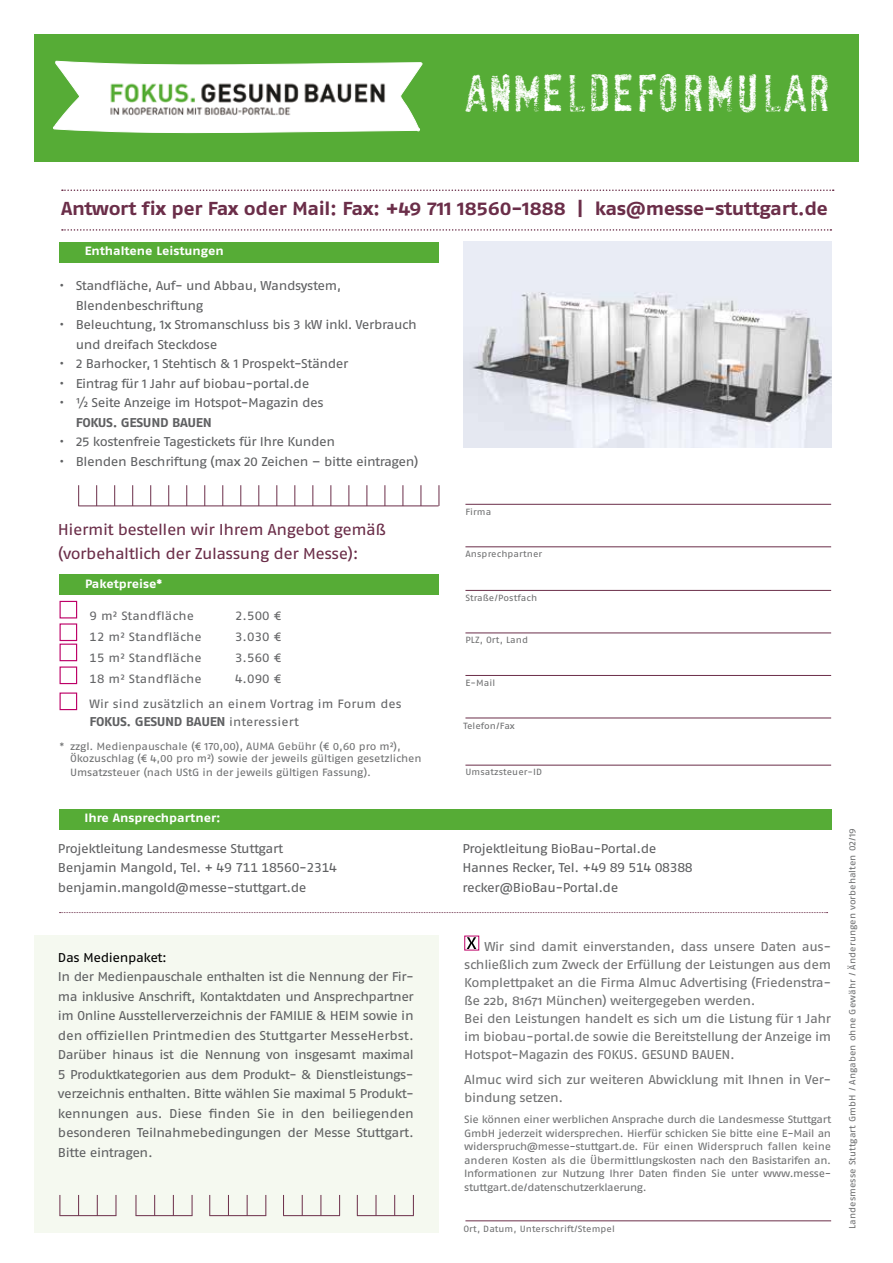
<style>
.page{position:relative;width:893px;height:1263px;background:#fff}
.page>*{position:absolute;margin:0;border:0;box-sizing:border-box;transform-origin:0 0}
.t1{font:48.3px "Socia L Anima L";color:#fff}
.t2{font:700 18.75px "Fago Pro Extd";letter-spacing:-.02em;color:#6b2e49}
.t3{font:15.75px/24px "Fago Pro Extd";letter-spacing:-.035em;color:#6b2e49}
.t4{font:12.75px/19.5px "Fago Pro Extd";letter-spacing:-.035em;color:#5f6062}
.t5{font:12.75px/18px "Fago Pro Extd";letter-spacing:-.035em;color:#707172}
.t6{font:700 12.75px "Fago Pro Extd";letter-spacing:-.03em;color:#5f6062}
.t7{font:12.75px "Fago Pro Extd";letter-spacing:-.035em;color:#000}
.t8{font:12px/25.5px "Fago Pro Extd";letter-spacing:.01em;color:#646567}
.t9{font:700 12px "Fago Pro Extd";color:#fff}
.t10{font:10.5px/13.5px "Fago Pro Extd";letter-spacing:-.015em;color:#707172}
.t11{font:9px "Fago Pro Extd";letter-spacing:.01em;color:#707172}
.s1{font-weight:400;font-size:12px;color:#646567}
</style>
<div class="page">
<svg style="left:62px;top:189px;width:772px;height:2px"></svg>
<svg style="left:62px;top:229px;width:769px;height:2px"></svg>
<div style="left:34px;top:34px;width:825px;height:128px;background:#56ac36"></div>
<div style="left:34px;top:935px;width:405px;height:298px;background:#f5f9f0"></div>
<div style="left:59px;top:809px;width:772px;height:20px;background:#56ac36"></div>
<div style="left:59px;top:242px;width:380px;height:20px;background:#56ac36"></div>
<hr style="left:465px;top:590px;width:366px;height:1px;background:#6b2e49">
<hr style="left:465px;top:504px;width:366px;height:1px;background:#6b2e49">
<hr style="left:465px;top:632px;width:366px;height:1px;background:#6b2e49">
<hr style="left:465px;top:546px;width:366px;height:1px;background:#6b2e49">
<hr style="left:465px;top:675px;width:366px;height:1px;background:#6b2e49">
<hr style="left:465px;top:765px;width:366px;height:1px;background:#6b2e49">
<hr style="left:465px;top:718px;width:366px;height:1px;background:#6b2e49">
<hr style="left:465px;top:1220px;width:366px;height:1px;background:#6b2e49">
<div style="left:60px;top:574px;width:379px;height:21px;background:#56ac36"></div>
<div style="left:60px;top:601px;width:17px;height:17px;border:1px solid #bd0067"></div>
<div style="left:60px;top:623px;width:17px;height:18px;border:1px solid #bd0067"></div>
<div style="left:60px;top:644px;width:17px;height:17px;border:1px solid #bd0067"></div>
<div style="left:60px;top:666px;width:17px;height:18px;border:1px solid #bd0067"></div>
<div style="left:60px;top:692px;width:17px;height:18px;border:1px solid #bd0067"></div>
<svg style="left:53px;top:61px;width:369px;height:73px"></svg>
<img style="left:106px;top:77px;width:284px;height:42px">
<svg style="left:467px;top:937px;width:9px;height:12px"></svg>
<img style="left:463px;top:242px;width:368px;height:206px">
<svg style="left:78px;top:485px;width:1px;height:20px"></svg>
<svg style="left:96px;top:485px;width:1px;height:20px"></svg>
<svg style="left:114px;top:485px;width:1px;height:20px"></svg>
<svg style="left:132px;top:485px;width:1px;height:20px"></svg>
<svg style="left:150px;top:485px;width:1px;height:20px"></svg>
<svg style="left:168px;top:485px;width:1px;height:20px"></svg>
<svg style="left:186px;top:485px;width:1px;height:20px"></svg>
<svg style="left:204px;top:485px;width:1px;height:20px"></svg>
<svg style="left:222px;top:485px;width:1px;height:20px"></svg>
<svg style="left:240px;top:485px;width:1px;height:20px"></svg>
<svg style="left:258px;top:485px;width:1px;height:20px"></svg>
<svg style="left:276px;top:485px;width:1px;height:20px"></svg>
<svg style="left:294px;top:485px;width:1px;height:20px"></svg>
<svg style="left:312px;top:485px;width:1px;height:20px"></svg>
<svg style="left:330px;top:485px;width:1px;height:20px"></svg>
<svg style="left:348px;top:485px;width:1px;height:20px"></svg>
<svg style="left:366px;top:485px;width:1px;height:20px"></svg>
<svg style="left:385px;top:485px;width:1px;height:20px"></svg>
<svg style="left:403px;top:485px;width:1px;height:20px"></svg>
<svg style="left:421px;top:485px;width:1px;height:20px"></svg>
<svg style="left:439px;top:485px;width:1px;height:21px"></svg>
<hr style="left:78px;top:505px;width:361px;height:1px;background:#6b2e49">
<svg style="left:60px;top:1195px;width:1px;height:20px"></svg>
<hr style="left:60px;top:1215px;width:56px;height:1px;background:#6b2e49">
<svg style="left:78px;top:1195px;width:1px;height:20px"></svg>
<svg style="left:97px;top:1195px;width:1px;height:20px"></svg>
<svg style="left:116px;top:1195px;width:1px;height:20px"></svg>
<svg style="left:136px;top:1195px;width:1px;height:20px"></svg>
<hr style="left:136px;top:1215px;width:56px;height:1px;background:#6b2e49">
<svg style="left:154px;top:1195px;width:1px;height:20px"></svg>
<svg style="left:173px;top:1195px;width:1px;height:20px"></svg>
<svg style="left:192px;top:1195px;width:1px;height:20px"></svg>
<svg style="left:209px;top:1195px;width:1px;height:20px"></svg>
<hr style="left:209px;top:1215px;width:57px;height:1px;background:#6b2e49">
<svg style="left:228px;top:1195px;width:1px;height:20px"></svg>
<svg style="left:247px;top:1195px;width:1px;height:20px"></svg>
<svg style="left:265px;top:1195px;width:1px;height:20px"></svg>
<svg style="left:283px;top:1195px;width:1px;height:20px"></svg>
<hr style="left:283px;top:1215px;width:57px;height:1px;background:#6b2e49">
<svg style="left:302px;top:1195px;width:1px;height:20px"></svg>
<svg style="left:321px;top:1195px;width:1px;height:20px"></svg>
<svg style="left:339px;top:1195px;width:1px;height:20px"></svg>
<svg style="left:357px;top:1195px;width:1px;height:20px"></svg>
<hr style="left:357px;top:1215px;width:57px;height:1px;background:#6b2e49">
<svg style="left:376px;top:1195px;width:1px;height:20px"></svg>
<svg style="left:394px;top:1195px;width:1px;height:20px"></svg>
<svg style="left:413px;top:1195px;width:1px;height:20px"></svg>
<svg style="left:60px;top:912px;width:768px;height:1px"></svg>
<h1 class="t1" style="left:463px;top:64px;width:368px">ANMELDEFORMULAR</h1>
<h2 class="t2" style="left:61px;top:197px;width:768px">Antwort fix per Fax oder Mail: Fax: +49 711 18560-1888 | kas@messe-stuttgart.de</h2>
<p class="t9" style="left:85px;top:244px;width:140px">Enthaltene Leistungen</p>
<p class="t4" style="left:76px;top:276px;width:267px;text-indent:-16px">• Standfläche, Auf- und Abbau, Wandsystem,<br>Blendenbeschriftung</p>
<p class="t4" style="left:76px;top:315px;width:343px;text-indent:-16px">• Beleuchtung, 1x Stromanschluss bis 3 kW inkl. Verbrauch und dreifach Steckdose</p>
<p class="t4" style="left:59px;top:354px;width:291px">• 2 Barhocker, 1 Stehtisch &amp; 1 Prospekt-Ständer</p>
<p class="t4" style="left:59px;top:373px;width:252px">• Eintrag für 1 Jahr auf biobau-portal.de</p>
<p class="t4" style="left:59px;top:393px;width:266px">• ½ Seite Anzeige im Hotspot-Magazin des</p>
<p class="t6" style="left:76px;top:414px;width:138px">FOKUS. GESUND BAUEN</p>
<p class="t4" style="left:59px;top:432px;width:278px">• 25 kostenfreie Tagestickets für Ihre Kunden</p>
<p class="t4" style="left:59px;top:451px;width:361px">• Blenden Beschriftung (max 20 Zeichen – bitte eintragen)</p>
<p class="t3" style="left:58px;top:517px;width:329px">Hiermit bestellen wir Ihrem Angebot gemäß (vorbehaltlich der Zulassung der Messe):</p>
<p class="t9" style="left:85px;top:576px;width:79px">Paketpreise*</p>
<p class="t8" style="left:90px;top:603px;width:106px">9 m² Standfläche</p>
<p class="t8" style="left:235px;top:603px;width:48px">2.500 €</p>
<p class="t8" style="left:90px;top:624px;width:114px">12 m² Standfläche</p>
<p class="t8" style="left:235px;top:624px;width:48px">3.030 €</p>
<p class="t8" style="left:90px;top:645px;width:114px">15 m² Standfläche</p>
<p class="t8" style="left:235px;top:645px;width:48px">3.560 €</p>
<p class="t8" style="left:90px;top:666px;width:114px">18 m² Standfläche</p>
<p class="t8" style="left:90px;top:666px;width:314px;text-indent:145px">4.090 €<br>Wir sind zusätzlich an einem Vortrag im Forum des</p>
<p class="t6" style="left:90px;top:714px;width:211px">FOKUS. GESUND BAUEN <span class="s1">interessiert</span></p>
<p class="t10" style="left:70px;top:740px;width:353px;line-height:12px;text-indent:-10px">* zzgl. Medienpauschale (€ 170,00), AUMA Gebühr (€ 0,60 pro m²),<br>Ökozuschlag (€ 4,00 pro m²) sowie der jeweils gültigen gesetzlichen</p>
<p class="t10" style="left:70px;top:765px;width:303px">Umsatzsteuer (nach UStG in der jeweils gültigen Fassung).</p>
<p class="t11" style="left:465px;top:506px;width:27px">Firma</p>
<p class="t11" style="left:465px;top:549px;width:78px">Ansprechpartner</p>
<p class="t11" style="left:465px;top:592px;width:73px">Straße/Postfach</p>
<p class="t11" style="left:465px;top:635px;width:64px">PLZ, Ort, Land</p>
<p class="t11" style="left:465px;top:677px;width:31px">E-Mail</p>
<p class="t11" style="left:463px;top:721px;width:53px">Telefon/Fax</p>
<p class="t11" style="left:465px;top:767px;width:78px">Umsatzsteuer-ID</p>
<p class="t9" style="left:84px;top:811px;width:138px">Ihre Ansprechpartner:</p>
<p class="t4" style="left:58px;top:839px;width:281px">Projektleitung Landesmesse Stuttgart<br>Benjamin Mangold, Tel. + 49 711 18560-2314 benjamin.mangold@messe-stuttgart.de</p>
<p class="t4" style="left:462px;top:839px;width:232px">Projektleitung BioBau-Portal.de<br>Hannes Recker, Tel. +49 89 514 08388 recker@BioBau-Portal.de</p>
<p class="t7" style="left:58px;top:950px;width:110px">Das Medienpaket:</p>
<p class="t4" style="left:58px;top:967px;width:357px;text-align:justify">In der Medienpauschale enthalten ist die Nennung der Fir&shy;ma inklusive Anschrift, Kontaktdaten und Ansprechpartner im Online Ausstellerverzeichnis der FAMILIE &amp; HEIM sowie in den offiziellen Printmedien des Stuttgarter MesseHerbst.<br>Darüber hinaus ist die Nennung von insgesamt maximal 5 Produktkategorien aus dem Produkt- &amp; Dienstleistungs&shy;verzeichnis enthalten. Bitte wählen Sie maximal 5 Produkt&shy;kennungen aus. Diese finden Sie in den beiliegenden besonderen Teilnahmebedingungen der Messe Stuttgart.<br>Bitte eintragen.</p>
<p class="t5" style="left:464px;top:937px;width:368px;text-indent:20px">Wir sind damit einverstanden, dass unsere Daten aus&shy;schließlich zum Zweck der Erfüllung der Leistungen aus dem Komplettpaket an die Firma Almuc Advertising (Friedenstra&shy;ße 22b, 81671 München) weitergegeben werden.<br>Bei den Leistungen handelt es sich um die Listung für 1 Jahr im biobau-portal.de sowie die Bereitstellung der Anzeige im Hotspot-Magazin des FOKUS. GESUND BAUEN.</p>
<p class="t5" style="left:464px;top:1071px;width:368px">Almuc wird sich zur weiteren Abwicklung mit Ihnen in Ver&shy;bindung setzen.</p>
<p class="t10" style="left:464px;top:1113px;width:368px;text-align:justify">Sie können einer werblichen Ansprache durch die Landesmesse Stuttgart GmbH jederzeit widersprechen. Hierfür schicken Sie bitte eine E-Mail an widerspruch@messe-stuttgart.de. Für einen Widerspruch fallen keine anderen Kosten als die Übermittlungskosten nach den Basistarifen an.<br>Informationen zur Nutzung Ihrer Daten finden Sie unter www.messe&shy;stuttgart.de/datenschutzerklaerung.</p>
<p class="t11" style="left:463px;top:1224px;width:153px">Ort, Datum, Unterschrift/Stempel</p>
<p class="t11" style="left:847px;top:1229px;width:402px;rotate:-90deg">Landesmesse Stuttgart GmbH / Angaben ohne Gewähr / Änderungen vorbehalten 02/19</p>
</div>
